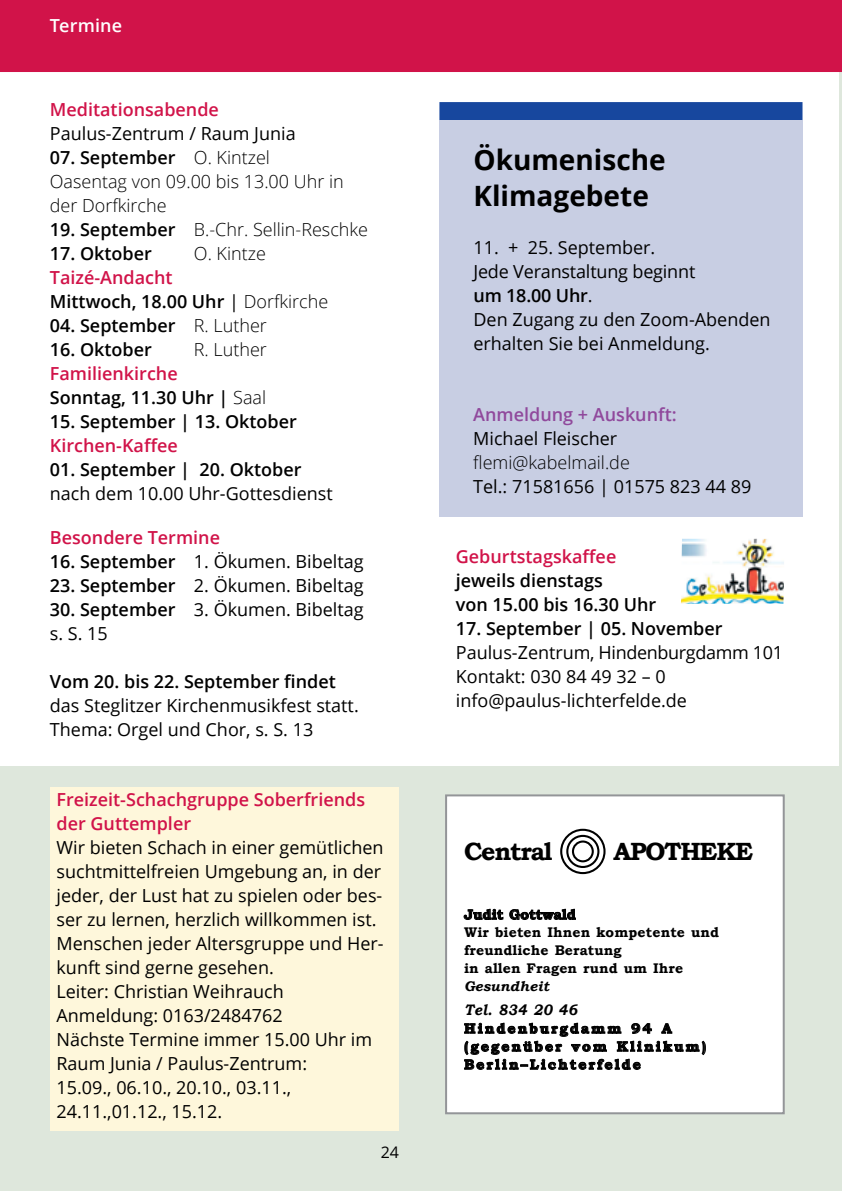
<style>
.page{position:relative;width:842px;height:1191px;background:#dee7dc}
.page>*{position:absolute;margin:0;border:0;box-sizing:border-box;transform-origin:0 0}
.t1{font:700 28px/36px "Open Sans";color:#000}
.t2{font:700 25px "Bookman Old Style";letter-spacing:-.05em;color:#000}
.t3{font:18px/24px "Open Sans";color:#000}
.t4{font:600 18px/24px "Open Sans";color:#000}
.t5{font:300 18px/24px "Open Sans";color:#000}
.t6{font:600 18px/24px "Open Sans";color:#d11349}
.t7{font:600 18px "Open Sans";color:#90499c}
.t8{font:600 18px "Open Sans";color:#fff}
.t9{font:16px "Open Sans";color:#000}
.t10{font:italic 700 15.2px "Bookman Old Style";letter-spacing:.01em;color:#000;scale:.93 1}
.t11{font:700 14px/18px "Bookman Old Style";letter-spacing:.01em;color:#000}
.t12{font:700 14px/18px "Bookman Old Style";letter-spacing:.15em;color:#000}
.t13{font:italic 700 14px "Bookman Old Style";letter-spacing:.01em;color:#000}
.s1{font-weight:600}
.s2{color:#d11349}
.s3{font-weight:400}
.s4{font-weight:300}
</style>
<div class="page">
<div style="left:0;top:0;width:838px;height:765px;background:#fff"></div>
<img style="left:681px;top:539px;width:103px;height:64px">
<div style="left:0;top:0;width:842px;height:72px;background:#d11349"></div>
<div style="left:439px;top:102px;width:363px;height:18px;background:#17479e"></div>
<div style="left:439px;top:120px;width:363px;height:396px;background:#c8cee3"></div>
<div style="left:446px;top:795px;width:338px;height:318px;background:#fff"></div>
<svg style="left:463px;top:908px;width:113px;height:12px"></svg>
<svg style="left:464px;top:1022px;width:242px;height:48px"></svg>
<div style="left:445px;top:794px;width:340px;height:320px;border:2px solid #939598"></div>
<div style="left:560px;top:828px;width:45px;height:46px;border:2px solid #000;border-radius:50%"></div>
<div style="left:566px;top:835px;width:33px;height:33px;border:2px solid #000;border-radius:50%"></div>
<div style="left:572px;top:840px;width:22px;height:22px;border:2px solid #000;border-radius:50%"></div>
<div style="left:51px;top:786px;width:348px;height:344px;background:#fef7db"></div>
<p class="t8" style="left:50px;top:13px;width:74px">Termine</p>
<p class="t6" style="left:50px;top:97px;width:171px">Meditationsabende</p>
<p class="t3" style="left:50px;top:121px;width:247px">Paulus-Zentrum / Raum Junia</p>
<p class="t5" style="left:50px;top:145px;width:295px"><span class="s1">07. September</span> O. Kintzel<br>Oasentag von 09.00 bis 13.00 Uhr in der Dorfkirche</p>
<p class="t5" style="left:50px;top:217px;width:320px"><span class="s1">19. September</span> B.-Chr. Sellin-Reschke</p>
<p class="t4" style="left:50px;top:241px;width:104px">17. Oktober</p>
<p class="t5" style="left:194px;top:241px;width:74px">O. Kintze</p>
<p class="t4" style="left:50px;top:265px;width:280px"><span class="s2">Taizé-Andacht<br></span>Mittwoch, 18.00 Uhr <span class="s3">|</span> <span class="s4">Dorfkirche</span></p>
<p class="t4" style="left:50px;top:313px;width:219px">04. September <span class="s4">R. Luther</span></p>
<p class="t4" style="left:50px;top:337px;width:104px">16. Oktober</p>
<p class="t5" style="left:194px;top:337px;width:75px">R. Luther</p>
<p class="t4" style="left:50px;top:361px;width:218px"><span class="s2">Familienkirche<br></span>Sonntag, 11.30 Uhr | <span class="s4">Saal</span></p>
<p class="t4" style="left:50px;top:409px;width:248px">15. September | 13. Oktober</p>
<p class="t6" style="left:50px;top:433px;width:129px">Kirchen-Kaffee</p>
<p class="t4" style="left:50px;top:457px;width:253px">01. September | 20. Oktober</p>
<p class="t3" style="left:50px;top:481px;width:284px">nach dem 10.00 Uhr-Gottesdienst</p>
<p class="t6" style="left:50px;top:525px;width:172px">Besondere Termine</p>
<p class="t3" style="left:50px;top:549px;width:315px"><span class="s1">16. September</span> 1. Ökumen. Bibeltag</p>
<p class="t3" style="left:50px;top:573px;width:315px"><span class="s1">23. September</span> 2. Ökumen. Bibeltag</p>
<p class="t3" style="left:50px;top:597px;width:315px"><span class="s1">30. September</span> 3. Ökumen. Bibeltag s. S. 15</p>
<p class="t4" style="left:50px;top:669px;width:287px">Vom 20. bis 22. September findet</p>
<p class="t3" style="left:50px;top:693px;width:310px">das Steglitzer Kirchenmusikfest statt.<br>Thema: Orgel und Chor, s. S. 13</p>
<p class="t6" style="left:57px;top:787px;width:310px">Freizeit-Schachgruppe Soberfriends der Guttempler</p>
<p class="t3" style="left:57px;top:835px;width:329px">Wir bieten Schach in einer gemütlichen suchtmittelfreien Umgebung an, in der jeder, der Lust hat zu spielen oder bes&shy;ser zu lernen, herzlich willkommen ist.<br>Menschen jeder Altersgruppe und Her&shy;kunft sind gerne gesehen.<br>Leiter: Christian Weihrauch Anmeldung: 0163/2484762<br>Nächste Termine immer 15.00 Uhr im Raum Junia / Paulus-Zentrum:<br>15.09., 06.10., 20.10., 03.11., 24.11.,01.12., 15.12.</p>
<p class="t9" style="left:381px;top:1141px;width:20px">24</p>
<h1 class="t1" style="left:473px;top:141px;width:194px">Ökumenische<br>Klimagebete</h1>
<p class="t3" style="left:473px;top:235px;width:299px">11. + 25. September.<br>Jede Veranstaltung beginnt<br><span class="s1">um 18.00 Uhr</span>.<br>Den Zugang zu den Zoom-Abenden erhalten Sie bei Anmeldung.</p>
<p class="t7" style="left:473px;top:402px;width:205px">Anmeldung + Auskunft:</p>
<p class="t3" style="left:473px;top:426px;width:145px">Michael Fleischer</p>
<p class="t5" style="left:473px;top:450px;width:158px">flemi@kabelmail.de</p>
<p class="t3" style="left:473px;top:474px;width:280px">Tel.: 71581656 | 01575 823 44 89</p>
<p class="t6" style="left:456px;top:544px;width:162px">Geburtstagskaffee</p>
<p class="t4" style="left:456px;top:568px;width:202px">jeweils dienstags<br>von 15.00 bis 16.30 Uhr</p>
<p class="t4" style="left:456px;top:616px;width:268px">17. September | 05. November</p>
<p class="t3" style="left:456px;top:640px;width:329px">Paulus-Zentrum, Hindenburgdamm 101<br>Kontakt: 030 84 49 32 – 0 info@paulus-lichterfelde.de</p>
<h2 class="t2" style="left:464px;top:833px;width:90px">Central</h2>
<h2 class="t2" style="left:614px;top:833px;width:141px">APOTHEKE</h2>
<p class="t11" style="left:464px;top:905px;width:256px">Judit Gottwald<br>Wir bieten Ihnen kompetente und freundliche Beratung<br>in allen Fragen rund um Ihre</p>
<p class="t13" style="left:464px;top:976px;width:86px">Gesundheit</p>
<p class="t10" style="left:464px;top:999px;width:123px">Tel. 834 20 46</p>
<p class="t12" style="left:464px;top:1019px;width:244px">Hindenburgdamm 94 A (gegenüber vom Klinikum)<br>Berlin–Lichterfelde</p>
</div>
